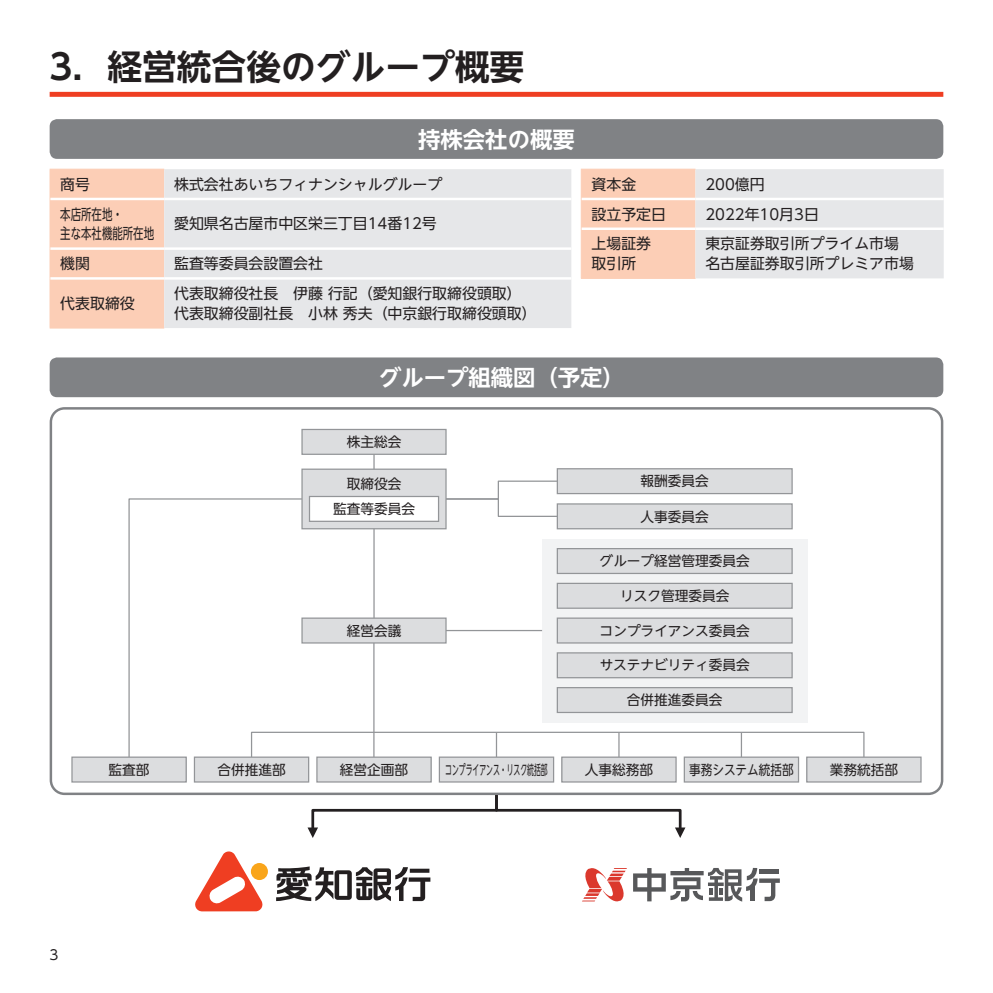
<style>
.page{position:relative;width:993px;height:993px;background:#fff}
.page>*{position:absolute;margin:0;border:0;box-sizing:border-box;transform-origin:0 0}
.t1{font:700 34.65px "UD Shin Go NT Pr 6 N De";color:#231f20}
.t2{font:700 22.4px "UD Shin Go NT Pr 6 N De";color:#fff}
.t3{font:14.88px/19.8px "UD Shin Go NT Pr 6 N";color:#231f20}
.t4{font:14.88px/19.8px "UD Shin Go NT Pr 6 N";color:#231f20;scale:.7 1}
.t5{font:13.65px "UD Shin Go NT Pr 6 N";color:#231f20}
.t6{font:13.65px "UD Shin Go NT Pr 6 N";color:#231f20;scale:.5 1}
.t7{font:13.65px "UD Shin Go NT Pr 6 N";color:#231f20;scale:.85 1}
</style>
<div class="page">
<div style="left:50px;top:92px;width:893px;height:5px;background:#ef3e22"></div>
<div style="left:50px;top:119px;width:893px;height:40px;background:#808285;border-radius:7px"></div>
<div style="left:50px;top:357px;width:893px;height:40px;background:#808285;border-radius:7px"></div>
<div style="left:51px;top:170px;width:113px;height:157px;background:#fcceb6"></div>
<div style="left:164px;top:169px;width:407px;height:159px;background:#e6e7e9"></div>
<hr style="left:50px;top:169px;width:114px;height:1px;background:#fcceb6">
<hr style="left:50px;top:169px;width:1px;height:30px;background:#fcceb6">
<hr style="left:50px;top:199px;width:1px;height:49px;background:#fcceb6">
<hr style="left:50px;top:248px;width:1px;height:30px;background:#fcceb6">
<hr style="left:50px;top:278px;width:1px;height:49px;background:#fcceb6">
<hr style="left:50px;top:327px;width:114px;height:1px;background:#fcceb6">
<hr style="left:50px;top:198px;width:114px;height:2px;background:#fff">
<hr style="left:164px;top:198px;width:407px;height:2px;background:#fff">
<hr style="left:50px;top:247px;width:114px;height:3px;background:#fff">
<hr style="left:164px;top:247px;width:407px;height:3px;background:#fff">
<hr style="left:50px;top:277px;width:114px;height:2px;background:#fff">
<hr style="left:164px;top:277px;width:407px;height:2px;background:#fff">
<svg style="left:581px;top:169px;width:362px;height:109px;background:#eddfd9"></svg>
<hr style="left:580px;top:169px;width:115px;height:1px;background:#fcceb6">
<hr style="left:580px;top:169px;width:1px;height:30px;background:#fcceb6">
<hr style="left:580px;top:199px;width:1px;height:30px;background:#fcceb6">
<hr style="left:580px;top:229px;width:1px;height:49px;background:#fcceb6">
<hr style="left:580px;top:278px;width:115px;height:1px;background:#fcceb6">
<hr style="left:581px;top:198px;width:114px;height:2px;background:#fff">
<hr style="left:581px;top:227px;width:114px;height:3px;background:#fff">
<hr style="left:695px;top:198px;width:248px;height:2px;background:#fff">
<hr style="left:695px;top:227px;width:248px;height:3px;background:#fff">
<svg style="left:50px;top:407px;width:893px;height:387px"></svg>
<svg style="left:307px;top:792px;width:378px;height:45px"></svg>
<div style="left:302px;top:429px;width:144px;height:25px;background:#dcdddf"></div>
<div style="left:301px;top:428px;width:145px;height:27px;border:1px solid #939598"></div>
<div style="left:302px;top:469px;width:144px;height:59px;background:#dcdddf"></div>
<div style="left:301px;top:468px;width:145px;height:61px;border:1px solid #939598"></div>
<div style="left:302px;top:618px;width:144px;height:24px;background:#dcdddf"></div>
<div style="left:301px;top:617px;width:145px;height:26px;border:1px solid #939598"></div>
<svg style="left:373px;top:454px;width:1px;height:15px"></svg>
<hr style="left:373px;top:528px;width:1px;height:90px;background:#939598">
<svg style="left:128px;top:497px;width:175px;height:261px"></svg>
<hr style="left:373px;top:642px;width:1px;height:114px;background:#939598">
<hr style="left:495px;top:732px;width:2px;height:24px;background:#939598">
<svg style="left:618px;top:733px;width:1px;height:22px"></svg>
<svg style="left:740px;top:733px;width:1px;height:22px"></svg>
<div style="left:309px;top:496px;width:129px;height:25px;background:#fff"></div>
<div style="left:309px;top:495px;width:130px;height:26px;border:1px solid #939598"></div>
<div style="left:251px;top:731px;width:613px;height:26px;border:1px solid #939598"></div>
<div style="left:317px;top:756px;width:114px;height:25px;background:#dcdddf"></div>
<div style="left:316px;top:756px;width:115px;height:26px;border:1px solid #939598"></div>
<div style="left:439px;top:756px;width:114px;height:25px;background:#dcdddf"></div>
<div style="left:438px;top:756px;width:116px;height:26px;border:1px solid #939598"></div>
<div style="left:72px;top:756px;width:114px;height:25px;background:#dcdddf"></div>
<div style="left:71px;top:756px;width:116px;height:26px;border:1px solid #939598"></div>
<div style="left:194px;top:756px;width:114px;height:25px;background:#dcdddf"></div>
<div style="left:194px;top:756px;width:115px;height:26px;border:1px solid #939598"></div>
<div style="left:561px;top:756px;width:114px;height:25px;background:#dcdddf"></div>
<div style="left:561px;top:756px;width:115px;height:26px;border:1px solid #939598"></div>
<div style="left:684px;top:756px;width:114px;height:25px;background:#dcdddf"></div>
<div style="left:683px;top:756px;width:115px;height:26px;border:1px solid #939598"></div>
<div style="left:806px;top:756px;width:114px;height:25px;background:#dcdddf"></div>
<div style="left:805px;top:756px;width:116px;height:26px;border:1px solid #939598"></div>
<div style="left:542px;top:538px;width:265px;height:184px;background:#f2f3f4"></div>
<div style="left:557px;top:618px;width:234px;height:24px;background:#dcdddf"></div>
<div style="left:556px;top:617px;width:236px;height:26px;border:1px solid #939598"></div>
<div style="left:557px;top:583px;width:234px;height:25px;background:#dcdddf"></div>
<div style="left:556px;top:582px;width:236px;height:26px;border:1px solid #939598"></div>
<div style="left:557px;top:687px;width:234px;height:25px;background:#dcdddf"></div>
<div style="left:556px;top:686px;width:236px;height:26px;border:1px solid #939598"></div>
<div style="left:557px;top:548px;width:234px;height:25px;background:#dcdddf"></div>
<div style="left:556px;top:548px;width:236px;height:26px;border:1px solid #939598"></div>
<div style="left:557px;top:652px;width:234px;height:25px;background:#dcdddf"></div>
<div style="left:556px;top:652px;width:236px;height:26px;border:1px solid #939598"></div>
<div style="left:557px;top:504px;width:234px;height:24px;background:#dcdddf"></div>
<div style="left:556px;top:503px;width:236px;height:26px;border:1px solid #939598"></div>
<div style="left:557px;top:468px;width:234px;height:25px;background:#dcdddf"></div>
<div style="left:556px;top:468px;width:236px;height:26px;border:1px solid #939598"></div>
<svg style="left:444px;top:479px;width:114px;height:38px"></svg>
<hr style="left:446px;top:629px;width:96px;height:2px;background:#939598">
<div style="left:251px;top:862px;width:17px;height:17px;background:#f9a51b;border-radius:50%"></div>
<svg style="left:195px;top:851px;width:68px;height:60px"></svg>
<svg style="left:276px;top:866px;width:154px;height:34px"></svg>
<svg style="left:633px;top:867px;width:146px;height:34px"></svg>
<svg style="left:582px;top:868px;width:45px;height:34px"></svg>
<h1 class="t1" style="left:50px;top:39px;width:476px">3．経営統合後のグループ概要</h1>
<h2 class="t2" style="left:418px;top:121px;width:158px">持株会社の概要</h2>
<p class="t3" style="left:60px;top:174px;width:31px">商号</p>
<p class="t3" style="left:174px;top:174px;width:269px">株式会社あいちフィナンシャルグループ</p>
<p class="t4" style="left:60px;top:203px;width:135px">本店所在地・<br>主な本社機能所在地</p>
<p class="t3" style="left:174px;top:213px;width:264px">愛知県名古屋市中区栄三丁目14番12号</p>
<p class="t3" style="left:60px;top:253px;width:31px">機関</p>
<p class="t3" style="left:174px;top:253px;width:150px">監査等委員会設置会社</p>
<p class="t3" style="left:60px;top:293px;width:76px">代表取締役</p>
<p class="t3" style="left:174px;top:283px;width:364px">代表取締役社長　伊藤行記（愛知銀行取締役頭取）代表取締役副社長　小林秀夫（中京銀行取締役頭取）</p>
<p class="t3" style="left:591px;top:174px;width:46px">資本金</p>
<p class="t3" style="left:705px;top:174px;width:61px">200億円</p>
<p class="t3" style="left:591px;top:203px;width:76px">設立予定日</p>
<p class="t3" style="left:705px;top:203px;width:115px">2022年10月3日</p>
<p class="t3" style="left:591px;top:233px;width:61px">上場証券取引所</p>
<p class="t3" style="left:705px;top:233px;width:210px">東京証券取引所プライム市場名古屋証券取引所プレミア市場</p>
<h2 class="t2" style="left:379px;top:359px;width:247px">グループ組織図（予定）</h2>
<p class="t5" style="left:346px;top:431px;width:56px">株主総会</p>
<p class="t5" style="left:346px;top:472px;width:56px">取締役会</p>
<p class="t5" style="left:333px;top:497px;width:83px">監査等委員会</p>
<p class="t5" style="left:640px;top:470px;width:70px">報酬委員会</p>
<p class="t5" style="left:640px;top:505px;width:70px">人事委員会</p>
<p class="t5" style="left:599px;top:550px;width:152px">グループ経営管理委員会</p>
<p class="t5" style="left:346px;top:619px;width:56px">経営会議</p>
<p class="t5" style="left:620px;top:584px;width:111px">リスク管理委員会</p>
<p class="t5" style="left:599px;top:619px;width:152px">コンプライアンス委員会</p>
<p class="t5" style="left:599px;top:654px;width:151px">サステナビリティ委員会</p>
<p class="t5" style="left:626px;top:688px;width:97px">合併推進委員会</p>
<p class="t5" style="left:109px;top:758px;width:42px">監査部</p>
<p class="t5" style="left:217px;top:758px;width:70px">合併推進部</p>
<p class="t5" style="left:340px;top:758px;width:70px">経営企画部</p>
<p class="t6" style="left:445px;top:758px;width:206px">コンプライアンス・リスク統括部</p>
<p class="t5" style="left:584px;top:758px;width:70px">人事総務部</p>
<p class="t7" style="left:689px;top:758px;width:124px">事務システム統括部</p>
<p class="t5" style="left:829px;top:758px;width:70px">業務統括部</p>
<p class="t5" style="left:50px;top:943px;width:11px">3</p>
</div>
